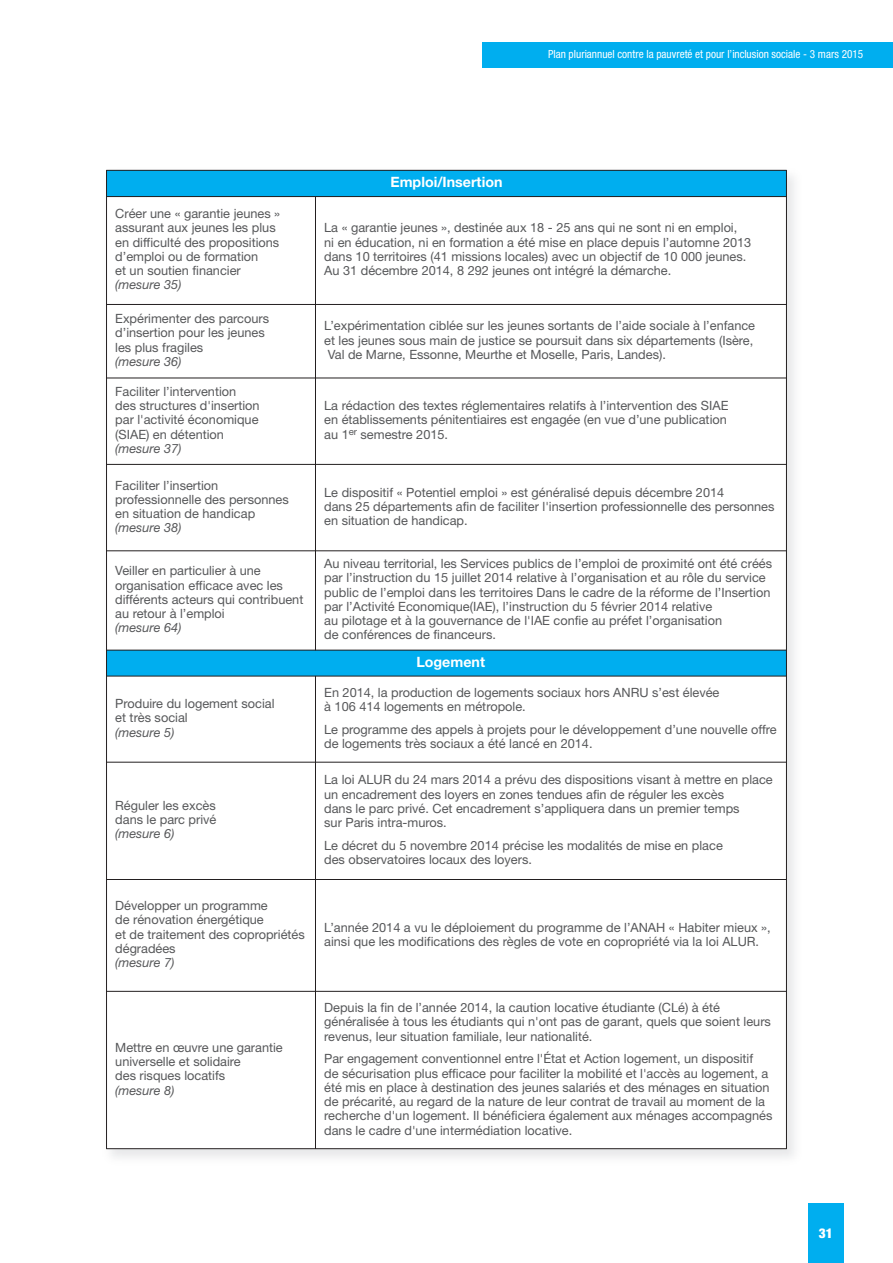
<style>
.page{position:relative;width:893px;height:1263px;background:#fff}
.page>*{position:absolute;margin:0;border:0;box-sizing:border-box;transform-origin:0 0}
.t1{font:700 14.25px "Helvetica Neue";color:#fff}
.t2{font:900 condensed 13.5px "Helvetica Neue";color:#fff}
.t3{font:12.75px/14.2px "Helvetica Neue";color:#57585a}
.t4{font:italic 12.75px "Helvetica Neue";color:#57585a}
.t5{font:condensed 11.25px "Helvetica Neue";color:#fff}
</style>
<div class="page">
<div style="left:483px;top:43px;width:410px;height:25px;background:#00aeef"></div>
<div style="left:808px;top:1204px;width:36px;height:59px;background:#00aeef"></div>
<div style="left:106px;top:170px;width:680px;height:27px;background:#00aeef"></div>
<div style="left:106px;top:650px;width:680px;height:26px;background:#00aeef"></div>
<hr style="left:106px;top:170px;width:1px;height:979px;background:#231f20">
<hr style="left:315px;top:196px;width:1px;height:454px;background:#231f20">
<hr style="left:315px;top:676px;width:1px;height:473px;background:#231f20">
<hr style="left:786px;top:170px;width:1px;height:979px;background:#231f20">
<hr style="left:106px;top:170px;width:681px;height:1px;background:#231f20">
<hr style="left:106px;top:196px;width:681px;height:1px;background:#231f20">
<hr style="left:106px;top:304px;width:681px;height:1px;background:#231f20">
<hr style="left:106px;top:378px;width:681px;height:1px;background:#231f20">
<hr style="left:106px;top:464px;width:681px;height:1px;background:#231f20">
<hr style="left:106px;top:550px;width:681px;height:1px;background:#231f20">
<hr style="left:106px;top:650px;width:681px;height:1px;background:#231f20">
<hr style="left:106px;top:676px;width:681px;height:1px;background:#231f20">
<hr style="left:106px;top:762px;width:681px;height:1px;background:#231f20">
<hr style="left:106px;top:879px;width:681px;height:1px;background:#231f20">
<hr style="left:106px;top:991px;width:681px;height:1px;background:#231f20">
<hr style="left:106px;top:1148px;width:681px;height:1px;background:#231f20">
<p class="t5" style="left:548px;top:50px;width:317px">Plan pluriannuel contre la pauvreté et pour l’inclusion sociale - 3 mars 2015</p>
<p class="t3" style="left:115px;top:208px;width:166px">Créer une « garantie jeunes » assurant aux jeunes les plus en difficulté des propositions d’emploi ou de formation<br>et un soutien financier</p>
<p class="t4" style="left:115px;top:280px;width:68px">(mesure 35)</p>
<p class="t3" style="left:115px;top:313px;width:155px">Expérimenter des parcours d’insertion pour les jeunes les plus fragiles</p>
<p class="t4" style="left:115px;top:357px;width:68px">(mesure 36)</p>
<p class="t3" style="left:115px;top:386px;width:146px">Faciliter l’intervention des structures d'insertion par l'activité économique (SIAE) en détention</p>
<p class="t4" style="left:115px;top:444px;width:68px">(mesure 37)</p>
<p class="t3" style="left:115px;top:479px;width:175px">Faciliter l’insertion professionnelle des personnes en situation de handicap</p>
<p class="t4" style="left:115px;top:523px;width:68px">(mesure 38)</p>
<p class="t3" style="left:115px;top:565px;width:190px">Veiller en particulier à une organisation efficace avec les différents acteurs qui contribuent au retour à l’emploi</p>
<p class="t4" style="left:115px;top:623px;width:68px">(mesure 64)</p>
<p class="t3" style="left:115px;top:698px;width:161px">Produire du logement social et très social</p>
<p class="t4" style="left:115px;top:727px;width:61px">(mesure 5)</p>
<p class="t3" style="left:115px;top:799px;width:103px">Réguler les excès dans le parc privé</p>
<p class="t4" style="left:115px;top:829px;width:61px">(mesure 6)</p>
<p class="t3" style="left:115px;top:900px;width:191px">Développer un programme<br>de rénovation énergétique<br>et de traitement des copropriétés dégradées</p>
<p class="t4" style="left:115px;top:958px;width:61px">(mesure 7)</p>
<p class="t3" style="left:115px;top:1041px;width:169px">Mettre en œuvre une garantie universelle et solidaire<br>des risques locatifs</p>
<p class="t4" style="left:115px;top:1085px;width:61px">(mesure 8)</p>
<p class="t1" style="left:390px;top:177px;width:113px">Emploi/Insertion</p>
<p class="t3" style="left:324px;top:222px;width:429px">La « garantie jeunes », destinée aux 18 - 25 ans qui ne sont ni en emploi,<br>ni en éducation, ni en formation a été mise en place depuis l’automne 2013 dans 10 territoires (41 missions locales) avec un objectif de 10 000 jeunes.<br>Au 31 décembre 2014, 8 292 jeunes ont intégré la démarche.</p>
<p class="t3" style="left:324px;top:320px;width:432px">L’expérimentation ciblée sur les jeunes sortants de l’aide sociale à l’enfance et les jeunes sous main de justice se poursuit dans six départements (Isère,<br>Val de Marne, Essonne, Meurthe et Moselle, Paris, Landes).</p>
<p class="t3" style="left:324px;top:400px;width:406px">La rédaction des textes réglementaires relatifs à l’intervention des SIAE en établissements pénitentiaires est engagée (en vue d’une publication au 1<sup>er</sup> semestre 2015.</p>
<p class="t3" style="left:324px;top:486px;width:452px">Le dispositif « Potentiel emploi » est généralisé depuis décembre 2014<br>dans 25 départements afin de faciliter l'insertion professionnelle des personnes en situation de handicap.</p>
<p class="t3" style="left:324px;top:558px;width:449px">Au niveau territorial, les Services publics de l’emploi de proximité ont été créés par l’instruction du 15 juillet 2014 relative à l’organisation et au rôle du service public de l’emploi dans les territoires Dans le cadre de la réforme de l’Insertion par l’Activité Economique(IAE), l’instruction du 5 février 2014 relative<br>au pilotage et à la gouvernance de l'IAE confie au préfet l’organisation<br>de conférences de financeurs.</p>
<p class="t1" style="left:416px;top:657px;width:70px">Logement</p>
<p class="t3" style="left:324px;top:686px;width:397px">En 2014, la production de logements sociaux hors ANRU s’est élevée à 106 414 logements en métropole.</p>
<p class="t3" style="left:324px;top:723px;width:454px">Le programme des appels à projets pour le développement d’une nouvelle offre de logements très sociaux a été lancé en 2014.</p>
<p class="t3" style="left:324px;top:774px;width:450px">La loi ALUR du 24 mars 2014 a prévu des dispositions visant à mettre en place un encadrement des loyers en zones tendues afin de réguler les excès<br>dans le parc privé. Cet encadrement s’appliquera dans un premier temps<br>sur Paris intra-muros.</p>
<p class="t3" style="left:324px;top:839px;width:400px">Le décret du 5 novembre 2014 précise les modalités de mise en place des observatoires locaux des loyers.</p>
<p class="t3" style="left:324px;top:921px;width:448px">L’année 2014 a vu le déploiement du programme de l’ANAH « Habiter mieux », ainsi que les modifications des règles de vote en copropriété via la loi ALUR.</p>
<p class="t3" style="left:324px;top:1002px;width:448px">Depuis la fin de l’année 2014, la caution locative étudiante (CLé) à été généralisée à tous les étudiants qui n'ont pas de garant, quels que soient leurs revenus, leur situation familiale, leur nationalité.</p>
<p class="t3" style="left:324px;top:1053px;width:450px">Par engagement conventionnel entre l'État et Action logement, un dispositif<br>de sécurisation plus efficace pour faciliter la mobilité et l'accès au logement, a été mis en place à destination des jeunes salariés et des ménages en situation de précarité, au regard de la nature de leur contrat de travail au moment de la recherche d'un logement. Il bénéficiera également aux ménages accompagnés dans le cadre d'une intermédiation locative.</p>
<p class="t2" style="left:819px;top:1225px;width:16px">31</p>
</div>
